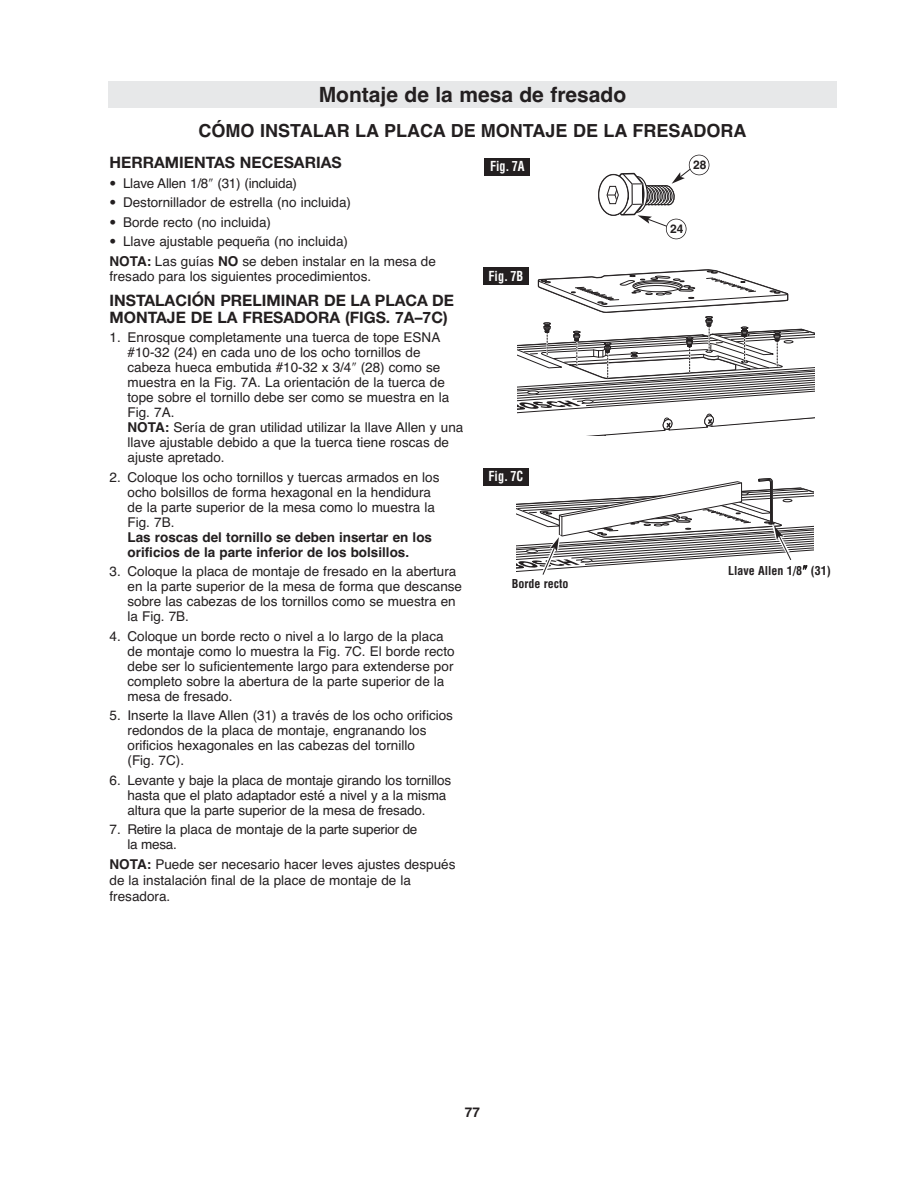
<style>
.page{position:relative;width:918px;height:1188px;background:#fff}
.page>*{position:absolute;margin:0;border:0;box-sizing:border-box;transform-origin:0 0}
.t1{font:700 21px "Helvetica";color:#231f20}
.t2{font:700 18px "Helvetica";color:#231f20}
.t3{font:700 15.75px/16.5px "Helvetica Neue LT Std";color:#231f20}
.t4{font:13.5px/15px "Helvetica";color:#231f20}
.t5{font:13.5px/15px "Helvetica";letter-spacing:-.02em;color:#231f20}
.t6{font:700 condensed 13.5px "Helvetica";color:#fff;scale:.9 1}
.t7{font:700 13.5px "Helvetica";color:#231f20}
.t8{font:700 condensed 12px "Helvetica";color:#231f20}
.t9{font:700 12px "Helvetica";color:#231f20}
.s1{font-family:"Helvetica Neue LT Std";font-weight:700}
.s2{font-weight:700}
</style>
<div class="page">
<div style="left:108px;top:81px;width:729px;height:27px;background:#e7e8e9"></div>
<div style="left:484px;top:158px;width:46px;height:18px;background:#231f20"></div>
<svg style="left:518px;top:270px;width:297px;height:166px"></svg>
<div style="left:598px;top:174px;width:31px;height:42px;border:2px solid #231f20;border-radius:50%"></div>
<svg style="left:599px;top:175px;width:29px;height:40px"></svg>
<div style="left:598px;top:174px;width:30px;height:42px;border:1px solid #231f20;border-radius:50%"></div>
<svg style="left:603px;top:168px;width:89px;height:59px"></svg>
<div style="left:483px;top:267px;width:46px;height:18px;background:#231f20"></div>
<div style="left:483px;top:468px;width:46px;height:18px;background:#231f20"></div>
<div style="left:689px;top:155px;width:20px;height:20px;border:2px solid #231f20;border-radius:50%"></div>
<div style="left:666px;top:219px;width:20px;height:20px;background:#fff;border-radius:50%"></div>
<div style="left:666px;top:219px;width:21px;height:20px;border:2px solid #231f20;border-radius:50%"></div>
<svg style="left:517px;top:478px;width:297px;height:97px"></svg>
<p class="t1" style="left:319px;top:83px;width:309px">Montaje de la mesa de fresado</p>
<p class="t2" style="left:199px;top:121px;width:549px">CÓMO INSTALAR LA PLACA DE MONTAJE DE LA FRESADORA</p>
<p class="t3" style="left:110px;top:156px;width:234px">HERRAMIENTAS NECESARIAS</p>
<p class="t4" style="left:110px;top:175px;width:189px"><span class="s1">•</span> Llave Allen 1/8 (31) (incluida)</p>
<p class="t4" style="left:110px;top:195px;width:243px"><span class="s1">•</span> Destornillador de estrella (no incluida)</p>
<p class="t4" style="left:110px;top:214px;width:163px"><span class="s1">•</span> Borde recto (no incluida)</p>
<p class="t4" style="left:110px;top:232px;width:328px;line-height:19.5px"><span class="s1">•</span> Llave ajustable pequeña (no incluida)<br><span class="s2">NOTA:</span> Las guías <span class="s2">NO</span> se deben instalar en la mesa de</p>
<p class="t4" style="left:110px;top:268px;width:263px">fresado para los siguientes procedimientos.</p>
<p class="t3" style="left:110px;top:294px;width:346px">INSTALACIÓN PRELIMINAR DE LA PLACA DE<br>MONTAJE DE LA FRESADORA (FIGS. 7A–7C)</p>
<p class="t4" style="left:128px;top:330px;width:337px;text-indent:-18px">1. Enrosque completamente una tuerca de tope ESNA #10-32 (24) en cada uno de los ocho tornillos de cabeza hueca embutida #10-32 x 3/4 (28) como se muestra en la Fig. 7A. La orientación de la tuerca de tope sobre el tornillo debe ser como se muestra en la Fig. 7A.<br><span class="s2">NOTA:</span> Sería de gran utilidad utilizar la llave Allen y una llave ajustable debido a que la tuerca tiene roscas de ajuste apretado.</p>
<p class="t4" style="left:128px;top:470px;width:314px;text-indent:-18px">2. Coloque los ocho tornillos y tuercas armados en los ocho bolsillos de forma hexagonal en la hendidura de la parte superior de la mesa como lo muestra la Fig. 7B.<br><span class="s2">Las roscas del tornillo se deben insertar en los orificios de la parte inferior de los bolsillos.</span></p>
<p class="t4" style="left:128px;top:564px;width:336px;text-indent:-18px">3. Coloque la placa de montaje de fresado en la abertura en la parte superior de la mesa de forma que descanse sobre las cabezas de los tornillos como se muestra en la Fig. 7B.</p>
<p class="t4" style="left:128px;top:629px;width:329px;text-indent:-18px">4. Coloque un borde recto o nivel a lo largo de la placa de montaje como lo muestra la Fig. 7C. El borde recto debe ser lo suficientemente largo para extenderse por completo sobre la abertura de la parte superior de la mesa de fresado.</p>
<p class="t4" style="left:128px;top:708px;width:327px;text-indent:-18px">5. Inserte la llave Allen (31) a través de los ocho orificios redondos de la placa de montaje, engranando los orificios hexagonales en las cabezas del tornillo<br>(Fig. 7C).</p>
<p class="t4" style="left:128px;top:773px;width:325px;text-indent:-18px">6. Levante y baje la placa de montaje girando los tornillos hasta que el plato adaptador esté a nivel y a la misma altura que la parte superior de la mesa de fresado.</p>
<p class="t5" style="left:128px;top:822px;width:291px;text-indent:-18px">7. Retire la placa de montaje de la parte superior de la mesa.</p>
<p class="t4" style="left:110px;top:857px;width:347px;line-height:15.8px"><span class="s2">NOTA:</span> Puede ser necesario hacer leves ajustes después de la instalación final de la place de montaje de la fresadora.</p>
<p class="t6" style="left:490px;top:158px;width:40px">Fig. 7A</p>
<p class="t6" style="left:489px;top:268px;width:40px">Fig. 7B</p>
<p class="t6" style="left:489px;top:469px;width:40px">Fig. 7C</p>
<p class="t8" style="left:512px;top:577px;width:58px">Borde recto</p>
<p class="t7" style="left:465px;top:1105px;width:17px">77</p>
<p class="t9" style="left:693px;top:158px;width:15px">28</p>
<p class="t9" style="left:670px;top:222px;width:15px">24</p>
<p class="t8" style="left:728px;top:564px;width:104px">Llave Allen 1/8 (31)</p>
</div>
